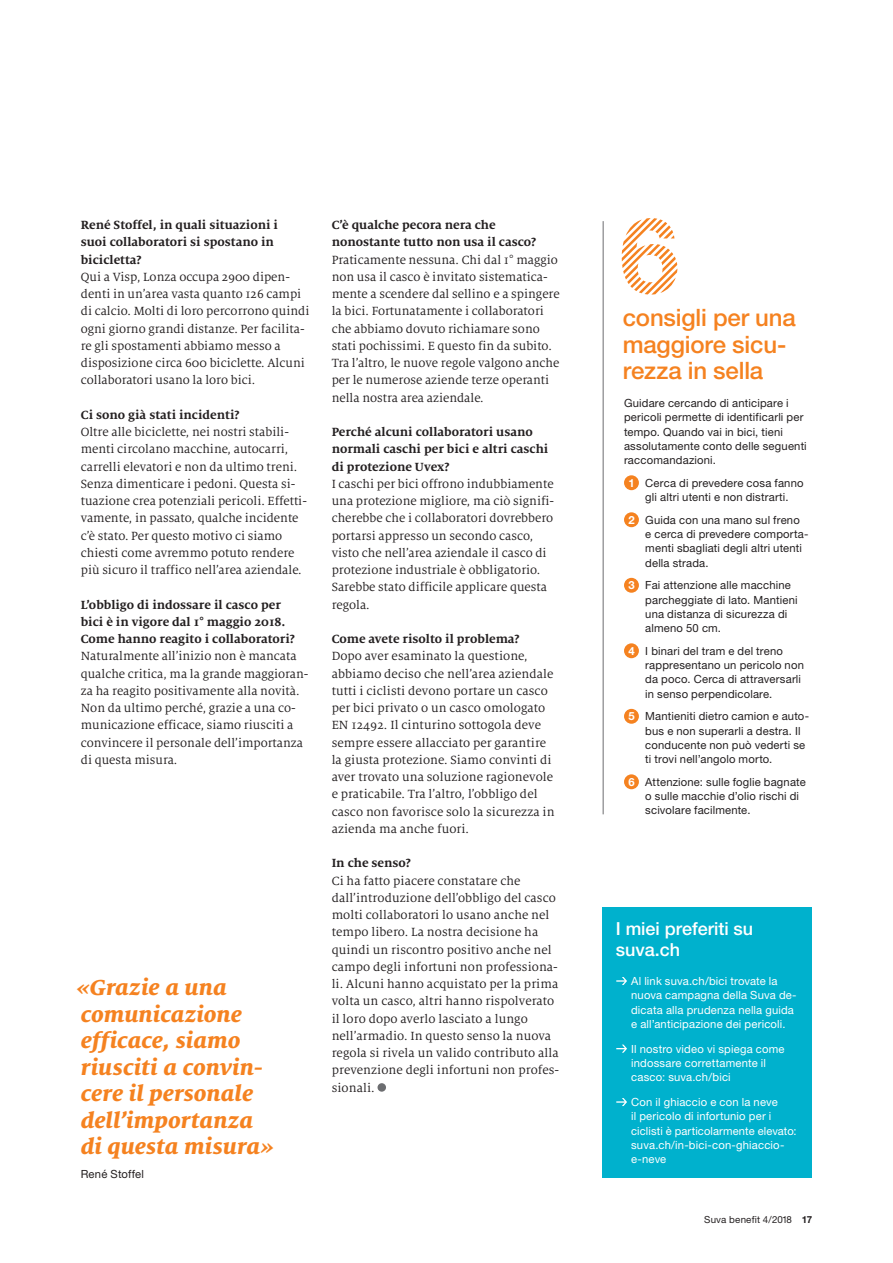
<style>
.page{position:relative;width:893px;height:1263px;background:#fff}
.page>*{position:absolute;margin:0;border:0;box-sizing:border-box;transform-origin:0 0}
.titel_gross{font:105px "Suva Schraffur";color:#f58220}
.quote_basis{font:italic 800 24px/26.4px "Milo Serif Pro";letter-spacing:.005em;color:#f58220}
.box_titel_klein{font:500 24px/26.4px "Helvetica Neue LT Std";letter-spacing:-.005em;color:#f58220}
.box_titel_klein-2{font:500 18px/21px "Helvetica Neue LT Std";color:#fff}
.lauftext_linksbündig{font:13.2px/17.2px "Milo Serif Pro";color:#231f20}
.lauftext_linksbündig-2{font:700 13.2px/17.2px "Milo Serif Pro";color:#231f20}
.box_text{font:11.25px/14.2px "Helvetica Neue LT Std";letter-spacing:.015em;color:#231f20}
.box_text-2{font:11.25px/14.2px "Helvetica Neue LT Std";letter-spacing:.015em;color:#fff}
.quote_name{font:11.25px "Helvetica Neue LT Std";letter-spacing:.015em;color:#231f20}
.t1{font:700 11.25px "Helvetica Neue LT Std";color:#fff}
.t2{font:9.75px "Helvetica Neue LT Std";letter-spacing:.02em;color:#231f20}
.s1{font-weight:700}
</style>
<div class="page">
<div style="left:603px;top:907px;width:209px;height:271px;background:#00b1cd"></div>
<svg style="left:616px;top:977px;width:11px;height:8px"></svg>
<svg style="left:616px;top:1044px;width:11px;height:9px"></svg>
<svg style="left:616px;top:1098px;width:11px;height:8px"></svg>
<div style="left:377px;top:1083px;width:9px;height:9px;background:#6c6d70;border-radius:50%"></div>
<div style="left:624px;top:475px;width:15px;height:15px;background:#f58220;border-radius:50%"></div>
<div style="left:624px;top:512px;width:15px;height:15px;background:#f58220;border-radius:50%"></div>
<div style="left:624px;top:578px;width:15px;height:15px;background:#f58220;border-radius:50%"></div>
<div style="left:624px;top:643px;width:15px;height:15px;background:#f58220;border-radius:50%"></div>
<div style="left:624px;top:709px;width:15px;height:15px;background:#f58220;border-radius:50%"></div>
<div style="left:624px;top:774px;width:15px;height:15px;background:#f58220;border-radius:50%"></div>
<hr style="left:603px;top:221px;width:1px;height:593px;background:#6c6d70">
<p class="lauftext_linksbündig-2" style="left:81px;top:216px;width:199px">René Stoffel, in quali situazioni i suoi collaboratori si spostano in bicicletta?</p>
<p class="lauftext_linksbündig" style="left:81px;top:268px;width:230px">Qui a Visp, Lonza occupa 2900 dipen&shy;denti in un’area vasta quanto 126 campi di calcio. Molti di loro percorrono quindi ogni giorno grandi distanze. Per facilita&shy;re gli spostamenti abbiamo messo a disposizione circa 600 biciclette. Alcuni collaboratori usano la loro bici.</p>
<p class="lauftext_linksbündig-2" style="left:81px;top:406px;width:160px">Ci sono già stati incidenti?</p>
<p class="lauftext_linksbündig" style="left:81px;top:423px;width:228px">Oltre alle biciclette, nei nostri stabili&shy;menti circolano macchine, autocarri, carrelli elevatori e non da ultimo treni.<br>Senza dimenticare i pedoni. Questa si&shy;tuazione crea potenziali pericoli. Effetti&shy;vamente, in passato, qualche incidente c’è stato. Per questo motivo ci siamo chiesti come avremmo potuto rendere più sicuro il traffico nell’area aziendale.</p>
<p class="lauftext_linksbündig-2" style="left:81px;top:596px;width:216px">L’obbligo di indossare il casco per bici è in vigore dal 1° maggio 2018.<br>Come hanno reagito i collaboratori?</p>
<p class="lauftext_linksbündig" style="left:81px;top:648px;width:229px">Naturalmente all’inizio non è mancata qualche critica, ma la grande maggioran&shy;za ha reagito positivamente alla novità.<br>Non da ultimo perché, grazie a una co&shy;municazione efficace, siamo riusciti a convincere il personale dell’importanza di questa misura.</p>
<p class="quote_basis" style="left:76px;top:974px;width:200px">«Grazie a una comunicazione efficace, siamo riusciti a convin&shy;cere il personale dell’importanza di questa misura»</p>
<p class="quote_name" style="left:81px;top:1167px;width:65px">René Stoffel</p>
<p class="lauftext_linksbündig-2" style="left:332px;top:216px;width:206px">C’è qualche pecora nera che nonostante tutto non usa il casco?</p>
<p class="lauftext_linksbündig" style="left:332px;top:251px;width:229px">Praticamente nessuna. Chi dal 1° maggio non usa il casco è invitato sistematica&shy;mente a scendere dal sellino e a spingere la bici. Fortunatamente i collaboratori che abbiamo dovuto richiamare sono stati pochissimi. E questo fin da subito.<br>Tra l’altro, le nuove regole valgono anche per le numerose aziende terze operanti nella nostra area aziendale.</p>
<p class="lauftext_linksbündig-2" style="left:332px;top:423px;width:218px">Perché alcuni collaboratori usano normali caschi per bici e altri caschi di protezione Uvex?</p>
<p class="lauftext_linksbündig" style="left:332px;top:475px;width:224px">I caschi per bici offrono indubbiamente una protezione migliore, ma ciò signifi&shy;cherebbe che i collaboratori dovrebbero portarsi appresso un secondo casco, visto che nell’area aziendale il casco di protezione industriale è obbligatorio.<br>Sarebbe stato difficile applicare questa regola.</p>
<p class="lauftext_linksbündig-2" style="left:332px;top:630px;width:190px">Come avete risolto il problema?</p>
<p class="lauftext_linksbündig" style="left:332px;top:648px;width:224px">Dopo aver esaminato la questione, abbiamo deciso che nell’area aziendale tutti i ciclisti devono portare un casco per bici privato o un casco omologato EN 12492. Il cinturino sottogola deve sempre essere allacciato per garantire la giusta protezione. Siamo convinti di aver trovato una soluzione ragionevole e praticabile. Tra l’altro, l’obbligo del casco non favorisce solo la sicurezza in azienda ma anche fuori.</p>
<p class="lauftext_linksbündig-2" style="left:332px;top:854px;width:81px">In che senso?</p>
<p class="lauftext_linksbündig" style="left:332px;top:872px;width:229px">Ci ha fatto piacere constatare che dall’introduzione dell’obbligo del casco molti collaboratori lo usano anche nel tempo libero. La nostra decisione ha quindi un riscontro positivo anche nel campo degli infortuni non professiona&shy;li. Alcuni hanno acquistato per la prima volta un casco, altri hanno rispolverato il loro dopo averlo lasciato a lungo nell’armadio. In questo senso la nuova regola si rivela un valido contributo alla prevenzione degli infortuni non profes&shy;sionali.</p>
<p class="titel_gross" style="left:618px;top:208px;width:63px">6</p>
<p class="box_titel_klein" style="left:623px;top:304px;width:175px">consigli per una maggiore sicu&shy;rezza in sella</p>
<p class="box_text" style="left:624px;top:396px;width:184px">Guidare cercando di anticipare i pericoli permette di identificarli per tempo. Quando vai in bici, tieni assolutamente conto delle seguenti raccomandazioni.</p>
<p class="t1" style="left:628px;top:476px;width:8px">1</p>
<p class="box_text" style="left:645px;top:475px;width:160px">Cerca di prevedere cosa fanno gli altri utenti e non distrarti.</p>
<p class="t1" style="left:628px;top:513px;width:8px">2</p>
<p class="box_text" style="left:645px;top:512px;width:165px">Guida con una mano sul freno e cerca di prevedere comporta&shy;menti sbagliati degli altri utenti della strada.</p>
<p class="t1" style="left:628px;top:578px;width:8px">3</p>
<p class="box_text" style="left:645px;top:578px;width:154px">Fai attenzione alle macchine parcheggiate di lato. Mantieni una distanza di sicurezza di almeno 50 cm.</p>
<p class="t1" style="left:628px;top:644px;width:8px">4</p>
<p class="box_text" style="left:645px;top:643px;width:160px">I binari del tram e del treno rappresentano un pericolo non da poco. Cerca di attraversarli in senso perpendicolare.</p>
<p class="t1" style="left:628px;top:709px;width:8px">5</p>
<p class="box_text" style="left:645px;top:709px;width:165px">Mantieniti dietro camion e auto&shy;bus e non superarli a destra. Il conducente non può vederti se ti trovi nell’angolo morto.</p>
<p class="t1" style="left:628px;top:775px;width:8px">6</p>
<p class="box_text" style="left:645px;top:774px;width:162px">Attenzione: sulle foglie bagnate o sulle macchie d’olio rischi di scivolare facilmente.</p>
<p class="box_titel_klein-2" style="left:616px;top:918px;width:139px">I miei preferiti su suva.ch</p>
<p class="box_text-2" style="left:631px;top:974px;width:167px">Al link suva.ch/bici trovate la nuova campagna della Suva de&shy;dicata alla prudenza nella guida e all’anticipazione dei pericoli.</p>
<p class="box_text-2" style="left:631px;top:1041px;width:155px">Il nostro video vi spiega come indossare correttamente il casco: suva.ch/bici</p>
<p class="box_text-2" style="left:631px;top:1095px;width:167px">Con il ghiaccio e con la neve<br>il pericolo di infortunio per i ciclisti è particolarmente elevato: suva.ch/in-bici-con-ghiaccio&shy;e-neve</p>
<p class="t2" style="left:704px;top:1213px;width:110px">Suva benefit 4/2018 <span class="s1">17</span></p>
</div>
